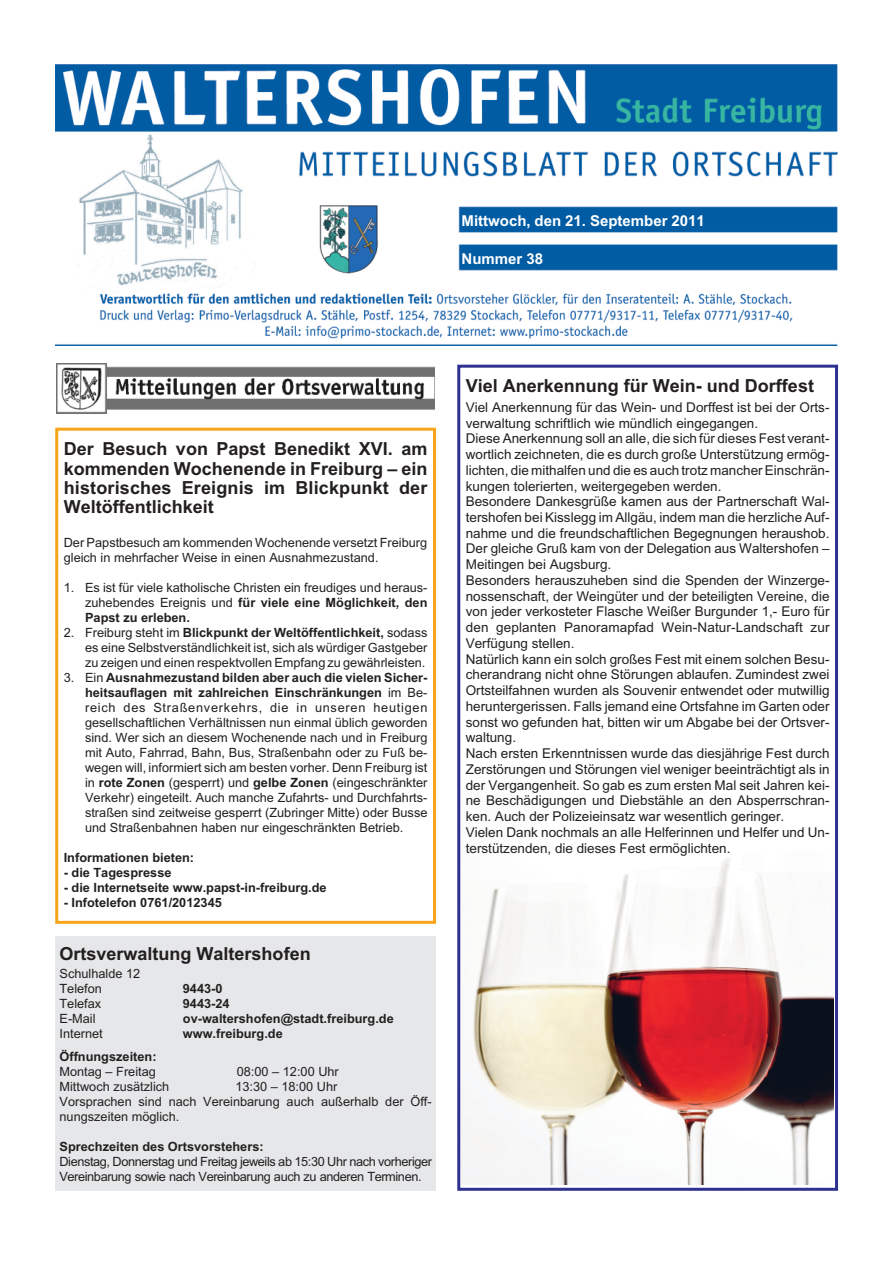
<style>
.page{position:relative;width:893px;height:1263px;background:#fff}
.page>*{position:absolute;margin:0;border:0;box-sizing:border-box;transform-origin:0 0}
.t1{font:700 18px/19.4px "Arial";color:#231f20;text-align:justify}
.t2{font:700 15px "Arial";color:#fff}
.t3{font:13.5px/15.8px "Arial";color:#231f20}
.t4{font:12.75px/15px "Arial";color:#231f20}
.t5{font:700 12.75px "Arial";color:#231f20}
.t6{font:12.75px/15px "Arial";letter-spacing:-.03em;color:#231f20}
.s1{font-weight:700}
</style>
<div class="page">
<img style="left:462px;top:858px;width:371px;height:327px">
<img style="left:56px;top:64px;width:781px;height:282px">
<img style="left:56px;top:363px;width:378px;height:50px">
<div style="left:55px;top:428px;width:381px;height:496px;border:3px solid #f9a51b"></div>
<div style="left:55px;top:936px;width:381px;height:255px;background:#e6e7e9"></div>
<div style="left:457px;top:365px;width:381px;height:826px;border:3px solid #2e3092"></div>
<p class="t2" style="left:461px;top:215px;width:245px">Mittwoch, den 21. September 2011</p>
<p class="t2" style="left:461px;top:253px;width:83px">Nummer 38</p>
<h1 class="t1" style="left:64px;top:441px;width:365px">Der Besuch von Papst Benedikt XVI. am kommenden Wochenende in Freiburg – ein historisches Ereignis im Blickpunkt der Weltöffentlichkeit</h1>
<p class="t4" style="left:64px;top:536px;width:365px">Der Papstbesuch am kommenden Wochenende versetzt Freiburg gleich in mehrfacher Weise in einen Ausnahmezustand.</p>
<p class="t4" style="left:85px;top:581px;width:344px;text-align:justify;text-indent:-21px">1. Es ist für viele katholische Christen ein freudiges und heraus&shy;zuhebendes Ereignis und <span class="s1">für viele eine Möglichkeit, den Papst zu erleben.</span></p>
<p class="t4" style="left:85px;top:626px;width:344px;text-align:justify;text-indent:-21px">2. Freiburg steht im <span class="s1">Blickpunkt der Weltöffentlichkeit,</span> sodass es eine Selbstverständlichkeit ist, sich als würdiger Gastgeber zu zeigen und einen respektvollen Empfang zu gewährleisten.</p>
<p class="t4" style="left:85px;top:671px;width:344px;text-align:justify;text-indent:-21px">3. Ein <span class="s1">Ausnahmezustand bilden aber auch die vielen Sicher&shy;heitsauflagen mit zahlreichen Einschränkungen</span> im Be&shy;reich des Straßenverkehrs, die in unseren heutigen gesellschaftlichen Verhältnissen nun einmal üblich geworden sind. Wer sich an diesem Wochenende nach und in Freiburg mit Auto, Fahrrad, Bahn, Bus, Straßenbahn oder zu Fuß be&shy;wegen will, informiert sich am besten vorher. Denn Freiburg ist in <span class="s1">rote Zonen</span> (gesperrt) und <span class="s1">gelbe Zonen</span> (eingeschränkter Verkehr) eingeteilt. Auch manche Zufahrts- und Durchfahrts&shy;straßen sind zeitweise gesperrt (Zubringer Mitte) oder Busse und Straßenbahnen haben nur eingeschränkten Betrieb.</p>
<p class="t5" style="left:64px;top:853px;width:132px">Informationen bieten:</p>
<p class="t5" style="left:64px;top:868px;width:109px">- die Tagespresse</p>
<p class="t5" style="left:64px;top:883px;width:264px">- die Internetseite www.papst-in-freiburg.de</p>
<p class="t5" style="left:64px;top:898px;width:160px">- Infotelefon 0761/2012345</p>
<h1 class="t1" style="left:59px;top:946px;width:253px">Ortsverwaltung Waltershofen</h1>
<p class="t4" style="left:59px;top:968px;width:82px">Schulhalde 12<br>Telefon</p>
<p class="t5" style="left:183px;top:984px;width:41px">9443-0</p>
<p class="t4" style="left:59px;top:998px;width:43px">Telefax</p>
<p class="t5" style="left:183px;top:999px;width:48px">9443-24</p>
<p class="t4" style="left:59px;top:1013px;width:38px">E-Mail</p>
<p class="t5" style="left:183px;top:1014px;width:212px">ov-waltershofen@stadt.freiburg.de</p>
<p class="t4" style="left:59px;top:1028px;width:45px">Internet</p>
<p class="t5" style="left:183px;top:1029px;width:101px">www.freiburg.de</p>
<p class="t5" style="left:59px;top:1051px;width:99px">Öffnungszeiten:</p>
<p class="t4" style="left:59px;top:1065px;width:98px">Montag – Freitag</p>
<p class="t4" style="left:237px;top:1065px;width:104px">08:00 – 12:00 Uhr</p>
<p class="t4" style="left:59px;top:1080px;width:111px">Mittwoch zusätzlich</p>
<p class="t4" style="left:59px;top:1080px;width:374px;text-indent:176px">13:30 – 18:00 Uhr<br>Vorsprachen sind nach Vereinbarung auch außerhalb der Öff&shy;nungszeiten möglich.</p>
<p class="t5" style="left:59px;top:1141px;width:206px">Sprechzeiten des Ortsvorstehers:</p>
<p class="t6" style="left:59px;top:1155px;width:374px">Dienstag, Donnerstag und Freitag jeweils ab 15:30 Uhr nach vorheriger<br>Vereinbarung sowie nach Vereinbarung auch zu anderen Terminen.</p>
<h1 class="t1" style="left:466px;top:378px;width:350px">Viel Anerkennung für Wein- und Dorffest</h1>
<p class="t3" style="left:466px;top:401px;width:365px">Viel Anerkennung für das Wein- und Dorffest ist bei der Orts&shy;verwaltung schriftlich wie mündlich eingegangen.<br>Diese Anerkennung soll an alle, die sich für dieses Fest verant&shy;wortlich zeichneten, die es durch große Unterstützung ermög&shy;lichten, die mithalfen und die es auch trotz mancher Einschrän&shy;kungen tolerierten, weitergegeben werden.<br>Besondere Dankesgrüße kamen aus der Partnerschaft Wal&shy;tershofen bei Kisslegg im Allgäu, indem man die herzliche Auf&shy;nahme und die freundschaftlichen Begegnungen heraushob.<br>Der gleiche Gruß kam von der Delegation aus Waltershofen – Meitingen bei Augsburg.<br>Besonders herauszuheben sind die Spenden der Winzerge&shy;nossenschaft, der Weingüter und der beteiligten Vereine, die von jeder verkosteter Flasche Weißer Burgunder 1,- Euro für den geplanten Panoramapfad Wein-Natur-Landschaft zur Verfügung stellen.<br>Natürlich kann ein solch großes Fest mit einem solchen Besu&shy;cherandrang nicht ohne Störungen ablaufen. Zumindest zwei Ortsteilfahnen wurden als Souvenir entwendet oder mutwillig heruntergerissen. Falls jemand eine Ortsfahne im Garten oder sonst wo gefunden hat, bitten wir um Abgabe bei der Ortsver&shy;waltung.<br>Nach ersten Erkenntnissen wurde das diesjährige Fest durch Zerstörungen und Störungen viel weniger beeinträchtigt als in der Vergangenheit. So gab es zum ersten Mal seit Jahren kei&shy;ne Beschädigungen und Diebstähle an den Absperrschran&shy;ken. Auch der Polizeieinsatz war wesentlich geringer.<br>Vielen Dank nochmals an alle Helferinnen und Helfer und Un&shy;terstützenden, die dieses Fest ermöglichten.</p>
</div>
